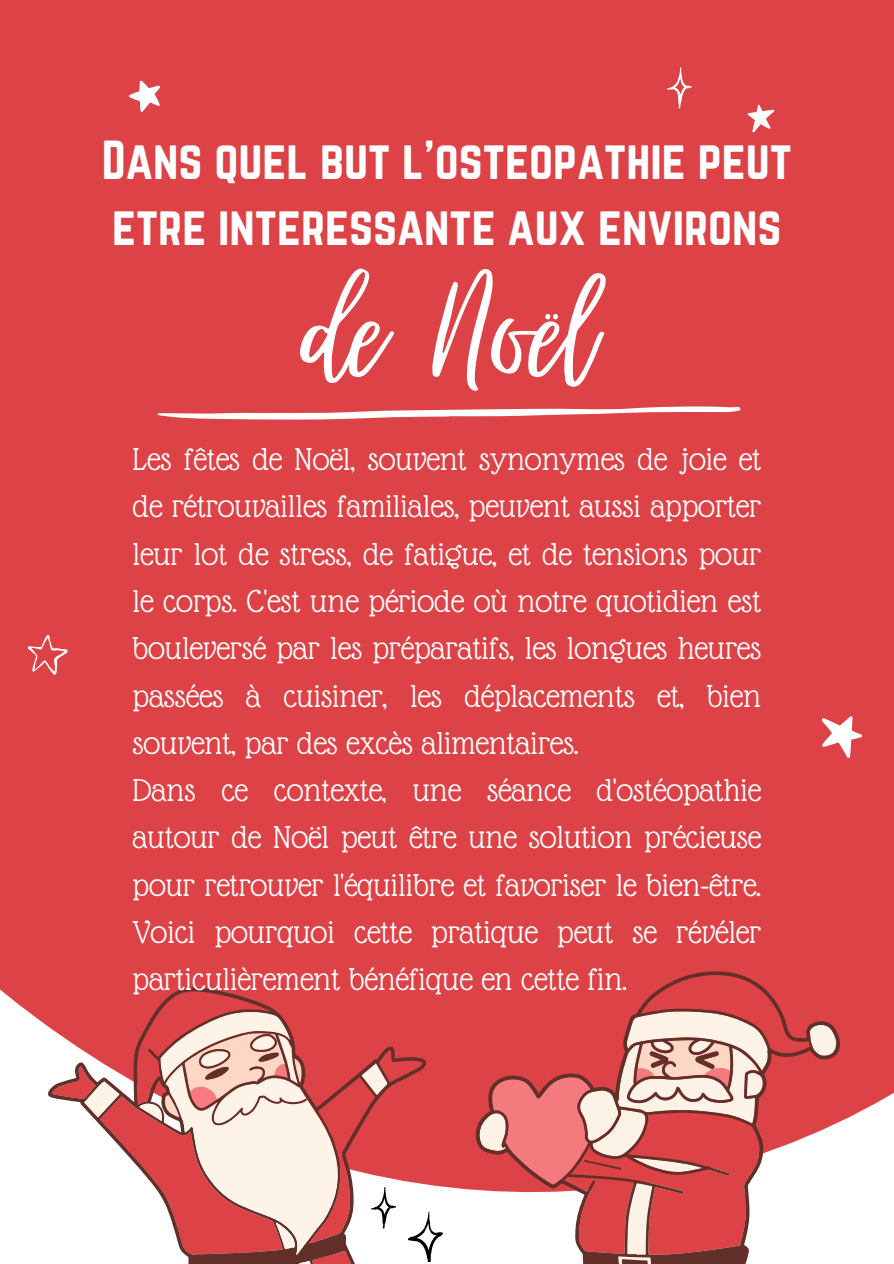
<style>
.page{position:relative;width:894px;height:1264px;background:#fff}
.page>*{position:absolute;margin:0;border:0;box-sizing:border-box;transform-origin:0 0}
.t1{font:196.35px "Virtual";color:#fff}
.t2{font:48px/66.3px "Norwester";color:#fff}
.t3{font:34.5px/47.2px "Glass Antiqua";color:#fff;text-align:justify}
</style>
<div class="page">
<div style="left:0;top:0;width:893px;height:1263px;background:#dd4247"></div>
<svg style="left:0;top:989px;width:893px;height:274px;fill:#fff"></svg>
<svg style="left:475px;top:971px;width:364px;height:292px"></svg>
<svg style="left:478px;top:974px;width:358px;height:289px"></svg>
<svg style="left:47px;top:987px;width:379px;height:276px"></svg>
<svg style="left:747px;top:104px;width:27px;height:28px"></svg>
<svg style="left:129px;top:80px;width:31px;height:32px"></svg>
<svg style="left:822px;top:716px;width:41px;height:42px"></svg>
<svg style="left:27px;top:635px;width:41px;height:40px"></svg>
<svg style="left:51px;top:990px;width:398px;height:273px"></svg>
<svg style="left:667px;top:67px;width:25px;height:42px"></svg>
<svg style="left:157px;top:406px;width:583px;height:13px"></svg>
<h2 class="t2" style="left:102px;top:126px;width:691px">Dans quel but l’osteopathie peut etre interessante aux environs</h2>
<p class="t1" style="left:303px;top:226px;width:291px">de Noël</p>
<p class="t3" style="left:132px;top:435px;width:630px">Les fêtes de Noël, souvent synonymes de joie et de rétrouvailles familiales, peuvent aussi apporter leur lot de stress, de fatigue, et de tensions pour le corps. C'est une période où notre quotidien est bouleversé par les préparatifs, les longues heures passées à cuisiner, les déplacements et, bien souvent, par des excès alimentaires.</p>
<p class="t3" style="left:132px;top:766px;width:630px">Dans ce contexte, une séance d'ostéopathie autour de Noël peut être une solution précieuse pour retrouver l'équilibre et favoriser le bien-être.<br>Voici pourquoi cette pratique peut se révéler particulièrement bénéfique en cette fin.</p>
</div>
